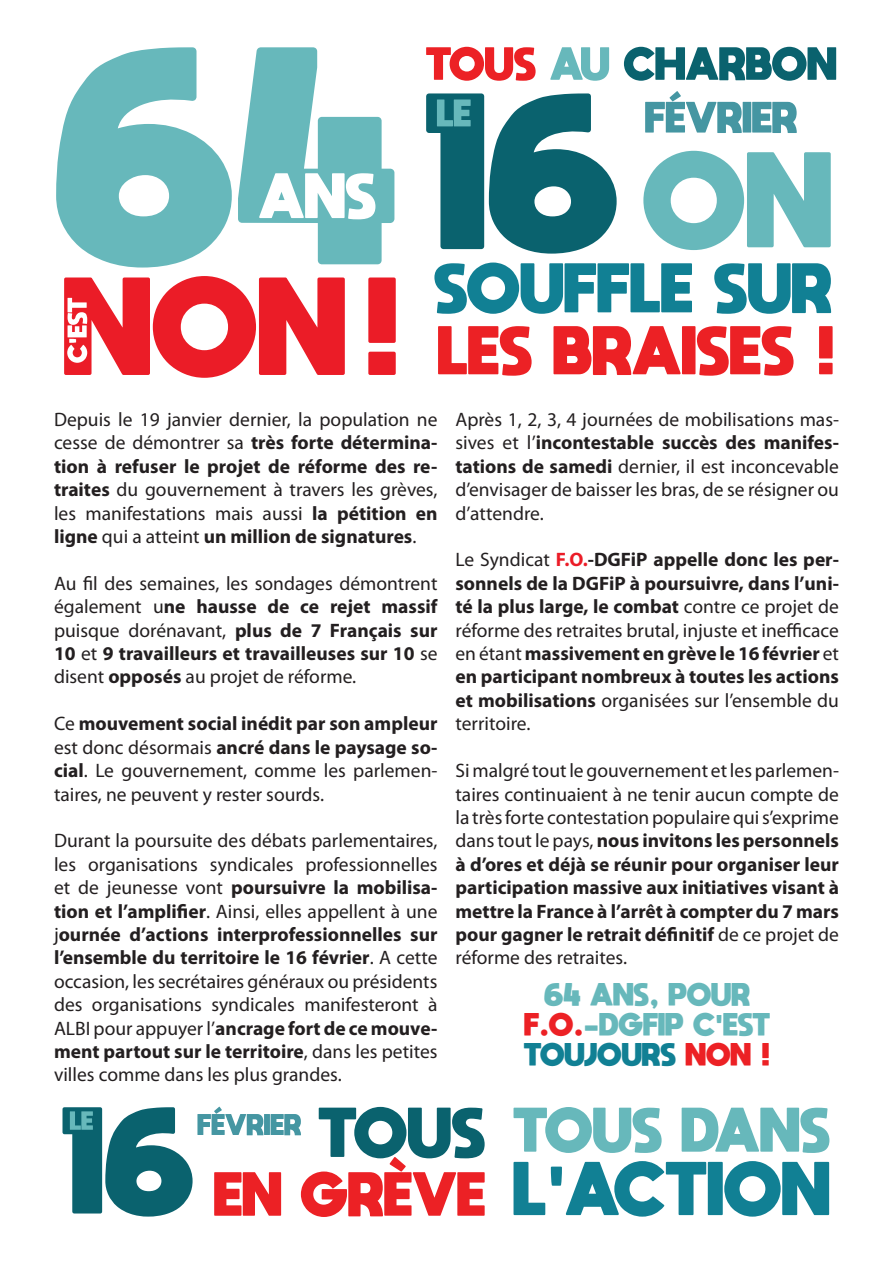
<style>
.page{position:relative;width:893px;height:1263px;background:#fff}
.page>*{position:absolute;margin:0;border:0;box-sizing:border-box;transform-origin:0 0}
.t1{font:800 22.5px/30px "moon get";color:#67b8bb;text-align:center}
.t2{font:19.5px/23.4px "Myriad Pro";color:#231f20;text-align:justify}
.t3{font:700 19.5px/23.4px "Myriad Pro";color:#231f20;text-align:justify}
.s1{font-weight:700}
.s2{font-weight:400}
.s3{color:#eb1c27}
.s4{color:#ec2125}
.s5{color:#118094}
</style>
<div class="page">
<svg style="left:63px;top:1107px;width:422px;height:110px"></svg>
<svg style="left:513px;top:1107px;width:149px;height:46px"></svg>
<svg style="left:682px;top:1108px;width:147px;height:45px"></svg>
<svg style="left:513px;top:1162px;width:32px;height:53px"></svg>
<svg style="left:551px;top:1161px;width:278px;height:55px"></svg>
<svg style="left:645px;top:91px;width:152px;height:42px"></svg>
<svg style="left:56px;top:47px;width:176px;height:221px"></svg>
<svg style="left:368px;top:277px;width:28px;height:98px;background:#ed3640"></svg>
<svg style="left:238px;top:47px;width:156px;height:217px"></svg>
<svg style="left:64px;top:276px;width:281px;height:102px"></svg>
<svg style="left:426px;top:47px;width:110px;height:34px"></svg>
<svg style="left:550px;top:47px;width:59px;height:34px"></svg>
<svg style="left:624px;top:47px;width:212px;height:34px"></svg>
<svg style="left:426px;top:93px;width:191px;height:161px"></svg>
<svg style="left:643px;top:151px;width:188px;height:99px"></svg>
<svg style="left:434px;top:263px;width:258px;height:51px"></svg>
<svg style="left:714px;top:263px;width:117px;height:51px"></svg>
<svg style="left:438px;top:326px;width:94px;height:50px"></svg>
<svg style="left:553px;top:326px;width:240px;height:50px"></svg>
<svg style="left:819px;top:326px;width:14px;height:48px"></svg>
<p class="t2" style="left:54px;top:407px;width:385px">Depuis le 19 janvier dernier, la population ne cesse de démontrer sa <span class="s1">très forte détermina&shy;tion à refuser le projet de réforme des re&shy;traites</span> du gouvernement à travers les grèves, les manifestations mais aussi <span class="s1">la pétition en ligne</span> qui a atteint <span class="s1">un million de signatures</span>.</p>
<p class="t2" style="left:54px;top:571px;width:385px">Au fil des semaines, les sondages démontrent également u<span class="s1">ne hausse de ce rejet massif </span>puisque dorénavant, <span class="s1">plus de 7 Français sur 10</span> et <span class="s1">9 travailleurs et travailleuses sur 10</span> se disent <span class="s1">opposés</span> au projet de réforme.</p>
<p class="t2" style="left:54px;top:712px;width:385px">Ce <span class="s1">mouvement social inédit par son ampleur </span>est donc désormais <span class="s1">ancré dans le paysage so&shy;cial</span>. Le gouvernement, comme les parlemen&shy;taires, ne peuvent y rester sourds.</p>
<p class="t2" style="left:54px;top:829px;width:385px">Durant la poursuite des débats parlementaires, les organisations syndicales professionnelles et de jeunesse vont <span class="s1">poursuivre la mobilisa&shy;tion et l’amplifier</span>. Ainsi, elles appellent à une j<span class="s1">ournée d’actions interprofessionnelles sur l’ensemble du territoire le 16 février</span>. A cette occasion, les secrétaires généraux ou présidents des organisations syndicales manifesteront à ALBI pour appuyer l’<span class="s1">ancrage fort de ce mouve&shy;ment partout sur le territoire</span>, dans les petites villes comme dans les plus grandes.</p>
<p class="t2" style="left:455px;top:407px;width:385px">Après 1, 2, 3, 4 journées de mobilisations mas&shy;sives et l’<span class="s1">incontestable succès des manifes&shy;tations de samedi</span> dernier, il est inconcevable d’envisager de baisser les bras, de se résigner ou d’attendre.</p>
<p class="t3" style="left:455px;top:547px;width:385px"><span class="s2">Le Syndicat</span> <span class="s3">F.O.</span>-DGFiP appelle donc les per&shy;sonnels de la DGFiP à poursuivre, dans l’uni&shy;té la plus large, le combat <span class="s2">contre ce projet de réforme des retraites brutal, injuste et inefficace en étant</span> massivement en grève le 16 février <span class="s2">et </span>en participant nombreux à toutes les actions et mobilisations <span class="s2">organisées sur l’ensemble du territoire.</span></p>
<p class="t2" style="left:455px;top:758px;width:385px">Si malgré tout le gouvernement et les parlemen&shy;taires continuaient à ne tenir aucun compte de la très forte contestation populaire qui s’exprime dans tout le pays, <span class="s1">nous invitons les personnels à d’ores et déjà se réunir pour organiser leur participation massive aux initiatives visant à mettre la France à l’arrêt à compter du 7 mars pour gagner le retrait définitif</span> de ce projet de réforme des retraites.</p>
<p class="t1" style="left:524px;top:978px;width:248px">64 ANS, POUR<br><span class="s4">F.O.</span>-DGFIP C'EST<br><span class="s5">TOUJOURS</span> <span class="s4">NON !</span></p>
</div>
